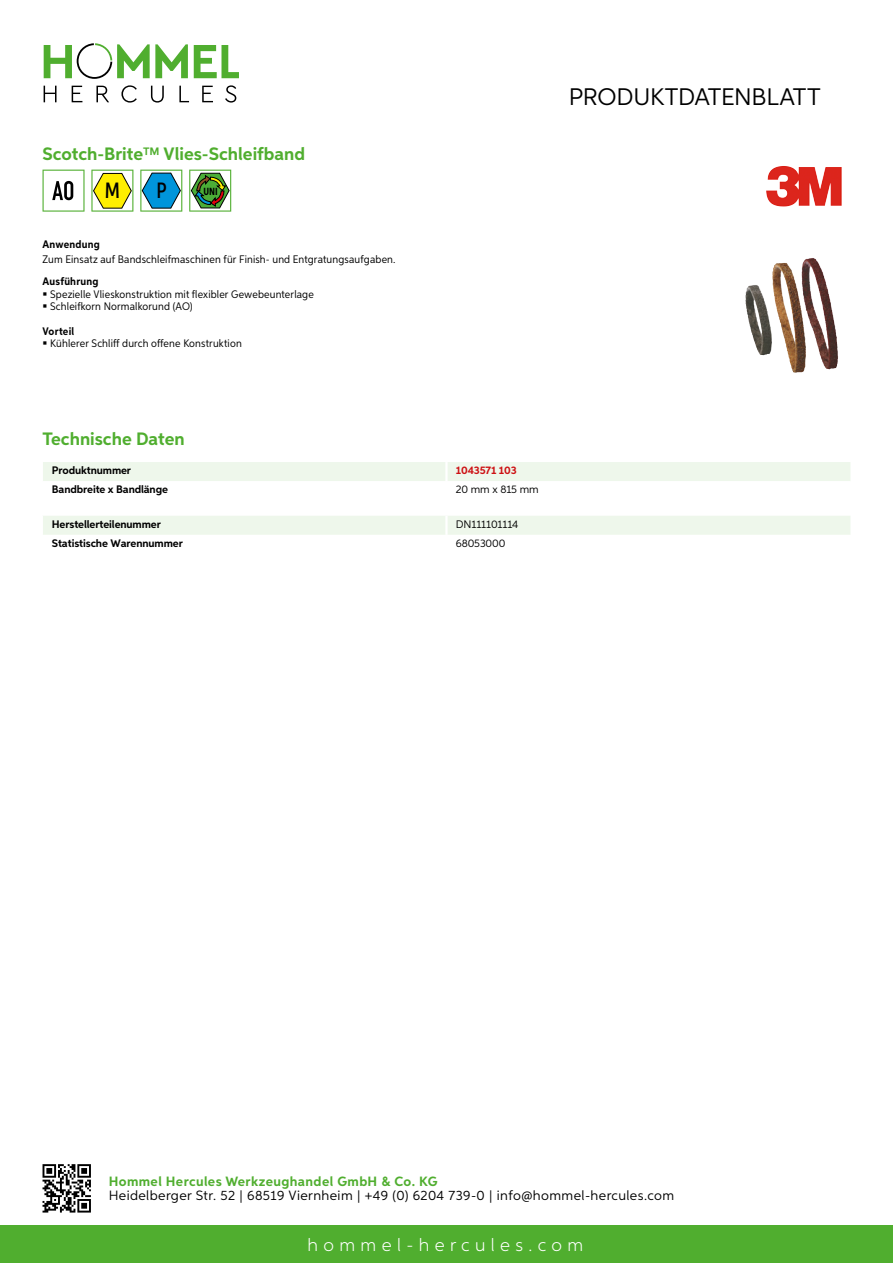
<style>
.page{position:relative;width:893px;height:1263px;background:#fff}
.page>*{position:absolute;margin:0;border:0;box-sizing:border-box;transform-origin:0 0}
.t1{font:24px "Aspira";letter-spacing:-.01em;color:#000}
.t2{font:500 22.2px "Aspira XX Nar";color:#000}
.t3{font:700 18px "Aspira";color:#50ae2f}
.t4{font:300 18px "Aspira";letter-spacing:.3em;color:#fff}
.t5{font:13.5px "Aspira";letter-spacing:.03em;color:#000}
.t6{font:700 13.5px "Aspira";letter-spacing:.03em;color:#50ae2f}
.t7{font:10.95px/12.8px "Aspira Nar";letter-spacing:.015em;color:#000}
.t8{font:700 10.95px "Aspira";letter-spacing:-.01em;color:#000}
.t9{font:10.95px "Aspira";letter-spacing:-.01em;color:#000}
.t10{font:700 10.95px "Aspira Nar";letter-spacing:.02em;color:#000}
.t11{font:700 10.95px "Aspira";letter-spacing:-.01em;color:#cd1013}
.t12{font:700 10.35px "Aspira XX Nar";color:#000}
</style>
<div class="page">
<div style="left:0;top:1226px;width:893px;height:37px;background:#50ae2f"></div>
<svg style="left:43px;top:1164px;width:48px;height:48px"></svg>
<svg style="left:194px;top:45px;width:45px;height:33px"></svg>
<svg style="left:44px;top:43px;width:144px;height:36px"></svg>
<svg style="left:44px;top:86px;width:13px;height:16px"></svg>
<svg style="left:72px;top:86px;width:10px;height:16px"></svg>
<svg style="left:96px;top:86px;width:13px;height:16px"></svg>
<svg style="left:121px;top:85px;width:16px;height:18px"></svg>
<svg style="left:151px;top:86px;width:13px;height:17px"></svg>
<svg style="left:179px;top:86px;width:10px;height:16px"></svg>
<svg style="left:202px;top:86px;width:11px;height:16px"></svg>
<svg style="left:225px;top:85px;width:11px;height:18px"></svg>
<div style="left:43px;top:462px;width:807px;height:19px;background:#eef7eb"></div>
<div style="left:43px;top:516px;width:807px;height:19px;background:#eef7eb"></div>
<svg style="left:43px;top:170px;width:42px;height:42px"></svg>
<svg style="left:91px;top:170px;width:42px;height:42px"></svg>
<svg style="left:140px;top:170px;width:42px;height:42px"></svg>
<svg style="left:189px;top:170px;width:42px;height:42px"></svg>
<img style="left:801px;top:258px;width:21px;height:104px">
<img style="left:767px;top:166px;width:21px;height:15px">
<h3 class="t3" style="left:43px;top:142px;width:264px">Scotch-Brite™ Vlies-Schleifband</h3>
<h2 class="t2" style="left:105px;top:177px;width:17px">M</h2>
<h2 class="t2" style="left:156px;top:177px;width:12px">P</h2>
<p class="t12" style="left:203px;top:185px;width:16px">UNI</p>
<p class="t10" style="left:43px;top:237px;width:59px">Anwendung</p>
<p class="t7" style="left:43px;top:252px;width:355px">Zum Einsatz auf Bandschleifmaschinen für Finish- und Entgratungsaufgaben.</p>
<p class="t10" style="left:43px;top:274px;width:58px">Ausführung</p>
<p class="t7" style="left:50px;top:287px;width:265px">Spezielle Vlieskonstruktion mit flexibler Gewebeunterlage<br>Schleifkorn Normalkorund (AO)</p>
<p class="t10" style="left:43px;top:324px;width:33px">Vorteil</p>
<p class="t7" style="left:50px;top:337px;width:193px">Kühlerer Schliff durch offene Konstruktion</p>
<h1 class="t1" style="left:569px;top:82px;width:253px">Produktdatenblatt</h1>
<h3 class="t3" style="left:43px;top:428px;width:144px">Technische Daten</h3>
<p class="t8" style="left:52px;top:463px;width:81px">Produktnummer</p>
<p class="t11" style="left:456px;top:463px;width:62px">1043571 103</p>
<p class="t8" style="left:52px;top:483px;width:118px">Bandbreite x Bandlänge</p>
<p class="t9" style="left:456px;top:483px;width:84px">20 mm x 815 mm</p>
<p class="t8" style="left:52px;top:517px;width:111px">Herstellerteilenummer</p>
<p class="t9" style="left:456px;top:517px;width:64px">DN 111101114</p>
<p class="t8" style="left:52px;top:536px;width:132px">Statistische Warennummer</p>
<p class="t9" style="left:456px;top:536px;width:51px">68053000</p>
<p class="t6" style="left:109px;top:1172px;width:330px">Hommel Hercules Werkzeughandel GmbH &amp; Co. KG</p>
<p class="t5" style="left:109px;top:1187px;width:567px">Heidelberger Str. 52 | 68519 Viernheim | +49 (0) 6204 739-0 | info@hommel-hercules.com</p>
<h3 class="t4" style="left:307px;top:1234px;width:277px">hommel-hercules.com</h3>
</div>
